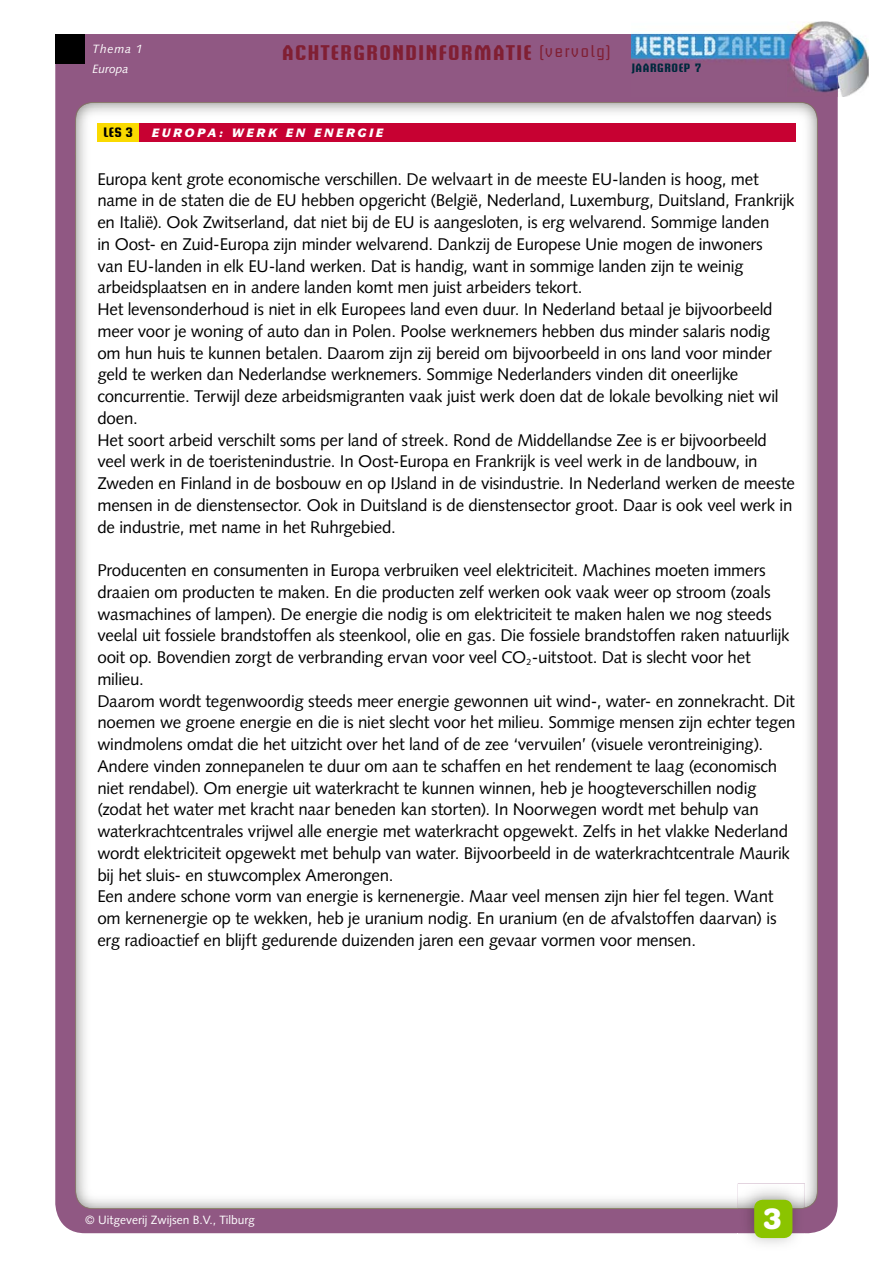
<style>
.page{position:relative;width:893px;height:1263px;background:#fff}
.page>*{position:absolute;margin:0;border:0;box-sizing:border-box;transform-origin:0 0}
.t1{font:900 29.25px "Helvetica Rounded LT Std";color:#fff}
.t2{font:700 21px "Briem Akademi Std";letter-spacing:.07em;color:#801f33}
.t3{font:16.95px/21.8px "Syntax LT Std";letter-spacing:-.015em;color:#000}
.t4{font:700 13.5px "Briem Akademi Std";color:#000}
.t5{font:12px "Syntax LT Std";color:#fff}
.t6{font:italic 12px/20px "Syntax LT Std";color:#fff}
.t7{font:700 12px "Briem Akademi Std";letter-spacing:.05em;color:#00293d}
.s1{font-weight:400;font-size:15px}
</style>
<div class="page">
<div style="left:55px;top:34px;width:783px;height:1199px;background:#905883;border-radius:30px"></div>
<div style="left:128px;top:154px;width:677px;height:1053px;background:#fff"></div>
<img style="left:75px;top:102px;width:743px;height:52px">
<img style="left:75px;top:153px;width:53px;height:1056px">
<img style="left:805px;top:153px;width:13px;height:1055px">
<img style="left:127px;top:1207px;width:611px;height:2px">
<div style="left:97px;top:124px;width:699px;height:18px;background:#c70132"></div>
<div style="left:97px;top:124px;width:42px;height:18px;background:#fada00"></div>
<img style="left:738px;top:1183px;width:67px;height:61px">
<div style="left:754px;top:1200px;width:38px;height:38px;background:#8bc400;border-radius:9px"></div>
<img style="left:774px;top:21px;width:95px;height:38px">
<img style="left:838px;top:59px;width:31px;height:38px">
<img style="left:631px;top:34px;width:207px;height:63px">
<div style="left:55px;top:34px;width:30px;height:30px;background:#000"></div>
<p class="t6" style="left:92px;top:38px;width:52px">Thema 1<br>Europa</p>
<p class="t2" style="left:282px;top:41px;width:330px">ACHTERGRONDINFORMATIE <span class="s1">(vervolg)</span></p>
<p class="t7" style="left:632px;top:61px;width:71px">JAARGROEP 7</p>
<p class="t4" style="left:104px;top:124px;width:31px">LES 3</p>
<p class="t3" style="left:97px;top:168px;width:699px">Europa kent grote economische verschillen. De welvaart in de meeste EU-landen is hoog, met name in de staten die de EU hebben opgericht (België, Nederland, Luxemburg, Duitsland, Frankrijk en Italië). Ook Zwitserland, dat niet bij de EU is aangesloten, is erg welvarend. Sommige landen<br>in Oost- en Zuid-Europa zijn minder welvarend. Dankzij de Europese Unie mogen de inwoners<br>van EU-landen in elk EU-land werken. Dat is handig, want in sommige landen zijn te weinig arbeidsplaatsen en in andere landen komt men juist arbeiders tekort.<br>Het levensonderhoud is niet in elk Europees land even duur. In Nederland betaal je bijvoorbeeld meer voor je woning of auto dan in Polen. Poolse werknemers hebben dus minder salaris nodig om hun huis te kunnen betalen. Daarom zijn zij bereid om bijvoorbeeld in ons land voor minder geld te werken dan Nederlandse werknemers. Sommige Nederlanders vinden dit oneerlijke concurrentie. Terwijl deze arbeidsmigranten vaak juist werk doen dat de lokale bevolking niet wil doen.<br>Het soort arbeid verschilt soms per land of streek. Rond de Middellandse Zee is er bijvoorbeeld veel werk in de toeristenindustrie. In Oost-Europa en Frankrijk is veel werk in de landbouw, in Zweden en Finland in de bosbouw en op IJsland in de visindustrie. In Nederland werken de meeste mensen in de dienstensector. Ook in Duitsland is de dienstensector groot. Daar is ook veel werk in de industrie, met name in het Ruhrgebied.</p>
<p class="t3" style="left:97px;top:559px;width:700px">Producenten en consumenten in Europa verbruiken veel elektriciteit. Machines moeten immers draaien om producten te maken. En die producten zelf werken ook vaak weer op stroom (zoals wasmachines of lampen). De energie die nodig is om elektriciteit te maken halen we nog steeds veelal uit fossiele brandstoffen als steenkool, olie en gas. Die fossiele brandstoffen raken natuurlijk ooit op. Bovendien zorgt de verbranding ervan voor veel CO<sub>2</sub>-uitstoot. Dat is slecht voor het milieu.<br>Daarom wordt tegenwoordig steeds meer energie gewonnen uit wind-, water- en zonnekracht. Dit noemen we groene energie en die is niet slecht voor het milieu. Sommige mensen zijn echter tegen windmolens omdat die het uitzicht over het land of de zee ‘vervuilen’ (visuele verontreiniging).<br>Andere vinden zonnepanelen te duur om aan te schaffen en het rendement te laag (economisch niet rendabel). Om energie uit waterkracht te kunnen winnen, heb je hoogteverschillen nodig (zodat het water met kracht naar beneden kan storten). In Noorwegen wordt met behulp van waterkrachtcentrales vrijwel alle energie met waterkracht opgewekt. Zelfs in het vlakke Nederland wordt elektriciteit opgewekt met behulp van water. Bijvoorbeeld in de waterkrachtcentrale Maurik bij het sluis- en stuwcomplex Amerongen.<br>Een andere schone vorm van energie is kernenergie. Maar veel mensen zijn hier fel tegen. Want om kernenergie op te wekken, heb je uranium nodig. En uranium (en de afvalstoffen daarvan) is erg radioactief en blijft gedurende duizenden jaren een gevaar vormen voor mensen.</p>
<p class="t5" style="left:85px;top:1213px;width:171px">© Uitgeverij Zwijsen B.V., Tilburg</p>
<h1 class="t1" style="left:763px;top:1199px;width:21px">3</h1>
</div>
